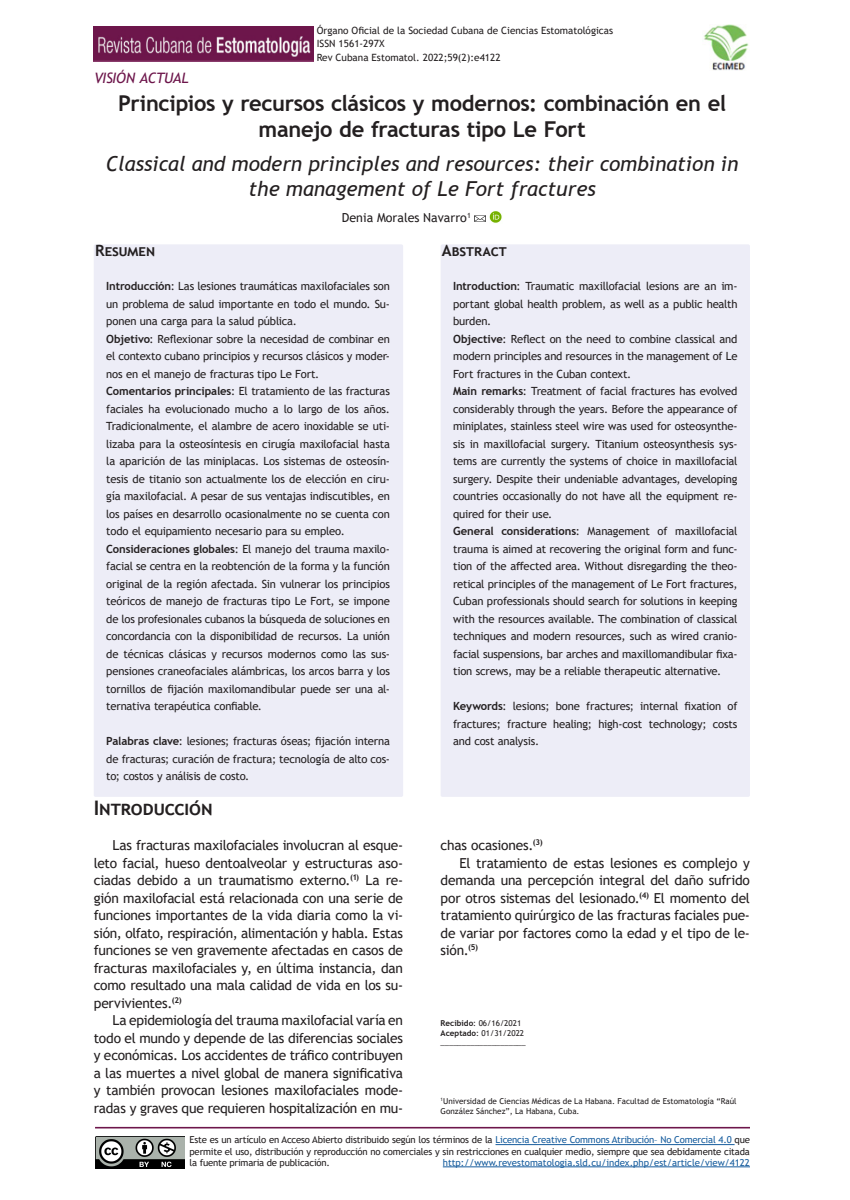
<style>
.page{position:relative;width:850px;height:1200px;background:#fff}
.page>*{position:absolute;margin:0;border:0;box-sizing:border-box;transform-origin:0 0}
._01_Título{font:700 21.88px/26.2px "Trebuchet MS";letter-spacing:-.015em;color:#231f20;text-align:center}
._02_Titulo_Lang{font:italic 20.62px/24.8px "Trebuchet MS";color:#231f20;text-align:center}
._01_Val{font:700 20px "Trebuchet MS";color:#231f20}
._04_Título_resumen{font:700 15.62px "Trebuchet MS";letter-spacing:.005em;color:#231f20}
.t1{font:italic 14.38px "Trebuchet MS";letter-spacing:-.02em;color:#6d164b}
._00_Cuerpo_de_texto{font:13.75px/17.5px "Trebuchet MS";letter-spacing:-.015em;color:#231f20;text-align:justify}
.t2{font:12.5px "Trebuchet MS";color:#231f20}
._06_Cuerpo_resumen{font:11.25px/17.5px "Trebuchet MS";letter-spacing:-.015em;color:#231f20;text-align:justify}
.t3{font:10px/13.8px "Trebuchet MS";color:#231f20}
.t4{font:9.56px/11.5px "Trebuchet MS";letter-spacing:-.02em;color:#231f20;text-align:justify}
.t5{font:9.56px "Trebuchet MS";color:#175d9e}
._06_Afiliación{font:8.12px/9.8px "Trebuchet MS";color:#231f20}
.s1{font-weight:700}
.s2{color:#175d9e}
</style>
<div class="page">
<img style="left:703px;top:24px;width:46px;height:46px">
<hr style="left:496px;top:1144px;width:239px;height:1px;background:#175d9e">
<hr style="left:443px;top:1167px;width:307px;height:1px;background:#175d9e">
<img style="left:95px;top:1136px;width:90px;height:33px">
<hr style="left:95px;top:1127px;width:655px;height:1px;background:#6d164b">
<img style="left:94px;top:26px;width:219px;height:36px">
<svg style="left:475px;top:215px;width:10px;height:7px"></svg>
<img style="left:489px;top:211px;width:13px;height:12px">
<div style="left:94px;top:244px;width:309px;height:553px;background:#ededf7;border-radius:2px"></div>
<div style="left:441px;top:244px;width:309px;height:553px;background:#ededf7;border-radius:2px"></div>
<p class="t1" style="left:94px;top:69px;width:96px">VISIÓN ACTUAL</p>
<p class="t3" style="left:317px;top:23px;width:298px">Órgano Oficial de la Sociedad Cubana de Ciencias Estomatológicas<br>ISSN 1561-297X<br>Rev Cubana Estomatol. 2022;59(2):e4122</p>
<p class="_01_Título" style="left:118px;top:90px;width:610px">Principios y recursos clásicos y modernos: combinación en el manejo de fracturas tipo Le Fort</p>
<p class="_02_Titulo_Lang" style="left:106px;top:151px;width:634px">Classical and modern principles and resources: their combination in the management of Le Fort fractures</p>
<p class="t2" style="left:342px;top:210px;width:131px">Denia Morales Navarro<sup>1</sup></p>
<p class="_04_Título_resumen" style="left:95px;top:241px;width:62px">Resumen</p>
<p class="_06_Cuerpo_resumen" style="left:106px;top:277px;width:285px"><span class="s1">Introducción</span>: Las lesiones traumáticas maxilofaciales son un problema de salud importante en todo el mundo. Su&shy;ponen una carga para la salud pública.</p>
<p class="_06_Cuerpo_resumen" style="left:106px;top:330px;width:285px"><span class="s1">Objetivo</span>: Reflexionar sobre la necesidad de combinar en el contexto cubano principios y recursos clásicos y moder&shy;nos en el manejo de fracturas tipo Le Fort.</p>
<p class="_06_Cuerpo_resumen" style="left:106px;top:382px;width:285px"><span class="s1">Comentarios principales</span>: El tratamiento de las fracturas faciales ha evolucionado mucho a lo largo de los años.<br>Tradicionalmente, el alambre de acero inoxidable se uti&shy;lizaba para la osteosíntesis en cirugía maxilofacial hasta la aparición de las miniplacas. Los sistemas de osteosín&shy;tesis de titanio son actualmente los de elección en ciru&shy;gía maxilofacial. A pesar de sus ventajas indiscutibles, en los países en desarrollo ocasionalmente no se cuenta con todo el equipamiento necesario para su empleo.</p>
<p class="_06_Cuerpo_resumen" style="left:106px;top:540px;width:285px"><span class="s1">Consideraciones globales</span>: El manejo del trauma maxilo&shy;facial se centra en la reobtención de la forma y la función original de la región afectada. Sin vulnerar los principios teóricos de manejo de fracturas tipo Le Fort, se impone de los profesionales cubanos la búsqueda de soluciones en concordancia con la disponibilidad de recursos. La unión de técnicas clásicas y recursos modernos como las sus&shy;pensiones craneofaciales alámbricas, los arcos barra y los tornillos de fijación maxilomandibular puede ser una al&shy;ternativa terapéutica confiable.</p>
<p class="_06_Cuerpo_resumen" style="left:106px;top:732px;width:285px"><span class="s1">Palabras clave</span>: lesiones; fracturas óseas; fijación interna de fracturas; curación de fractura; tecnología de alto cos&shy;to; costos y análisis de costo.</p>
<p class="_04_Título_resumen" style="left:442px;top:241px;width:66px">Abstract</p>
<p class="_06_Cuerpo_resumen" style="left:453px;top:277px;width:286px"><span class="s1">Introduction</span>: Traumatic maxillofacial lesions are an im&shy;portant global health problem, as well as a public health burden.</p>
<p class="_06_Cuerpo_resumen" style="left:453px;top:330px;width:286px"><span class="s1">Objective</span>: Reflect on the need to combine classical and modern principles and resources in the management of Le Fort fractures in the Cuban context.</p>
<p class="_06_Cuerpo_resumen" style="left:453px;top:382px;width:286px"><span class="s1">Main remarks</span>: Treatment of facial fractures has evolved considerably through the years. Before the appearance of miniplates, stainless steel wire was used for osteosynthe&shy;sis in maxillofacial surgery. Titanium osteosynthesis sys&shy;tems are currently the systems of choice in maxillofacial surgery. Despite their undeniable advantages, developing countries occasionally do not have all the equipment re&shy;quired for their use.</p>
<p class="_06_Cuerpo_resumen" style="left:453px;top:522px;width:286px"><span class="s1">General considerations</span>: Management of maxillofacial trauma is aimed at recovering the original form and func&shy;tion of the affected area. Without disregarding the theo&shy;retical principles of the management of Le Fort fractures, Cuban professionals should search for solutions in keeping with the resources available. The combination of classical techniques and modern resources, such as wired cranio&shy;facial suspensions, bar arches and maxillomandibular fixa&shy;tion screws, may be a reliable therapeutic alternative.</p>
<p class="_06_Cuerpo_resumen" style="left:453px;top:697px;width:286px"><span class="s1">Keywords</span>: lesions; bone fractures; internal fixation of fractures; fracture healing; high-cost technology; costs and cost analysis.</p>
<p class="_01_Val" style="left:94px;top:795px;width:120px">Introducción</p>
<p class="_00_Cuerpo_de_texto" style="left:94px;top:836px;width:311px;text-indent:19px">Las fracturas maxilofaciales involucran al esque&shy;leto facial, hueso dentoalveolar y estructuras aso&shy;ciadas debido a un traumatismo externo.<sup>(1)</sup> La re&shy;gión maxilofacial está relacionada con una serie de funciones importantes de la vida diaria como la vi&shy;sión, olfato, respiración, alimentación y habla. Estas funciones se ven gravemente afectadas en casos de fracturas maxilofaciales y, en última instancia, dan como resultado una mala calidad de vida en los su&shy;pervivientes.<sup>(2)</sup></p>
<p class="_00_Cuerpo_de_texto" style="left:94px;top:1011px;width:311px;text-indent:19px">La epidemiología del trauma maxilofacial varía en todo el mundo y depende de las diferencias sociales y económicas. Los accidentes de tráfico contribuyen a las muertes a nivel global de manera significativa y también provocan lesiones maxilofaciales mode&shy;radas y graves que requieren hospitalización en mu-</p>
<p class="_00_Cuerpo_de_texto" style="left:441px;top:836px;width:104px">chas ocasiones.<sup>(3)</sup></p>
<p class="_00_Cuerpo_de_texto" style="left:441px;top:854px;width:311px;text-indent:19px">El tratamiento de estas lesiones es complejo y demanda una percepción integral del daño sufrido por otros sistemas del lesionado.<sup>(4)</sup> El momento del tratamiento quirúrgico de las fracturas faciales pue&shy;de variar por factores como la edad y el tipo de le&shy;sión.<sup>(5)</sup></p>
<p class="_06_Afiliación" style="left:441px;top:1018px;width:82px"><span class="s1">Recibido</span>: 06/16/2021</p>
<p class="_06_Afiliación" style="left:441px;top:1028px;width:85px"><span class="s1">Aceptado</span>: 01/31/2022</p>
<p class="_06_Afiliación" style="left:441px;top:1038px;width:87px">____________________</p>
<p class="_06_Afiliación" style="left:441px;top:1096px;width:297px"><sup>1</sup>Universidad de Ciencias Médicas de La Habana. Facultad de Estomatología “Raúl<br>González Sánchez”, La Habana, Cuba.</p>
<p class="t4" style="left:190px;top:1134px;width:562px">Este es un artículo en Acceso Abierto distribuido según los términos de la <span class="s2">Licencia Creative Commons Atribución– No Comercial 4.0</span> que permite el uso, distribución y reproducción no comerciales y sin restricciones en cualquier medio, siempre que sea debidamente citada la fuente primaria de publicación.</p>
<p class="t5" style="left:443px;top:1156px;width:309px">http://www.revestomatologia.sld.cu/index.php/est/article/view/4122</p>
</div>
